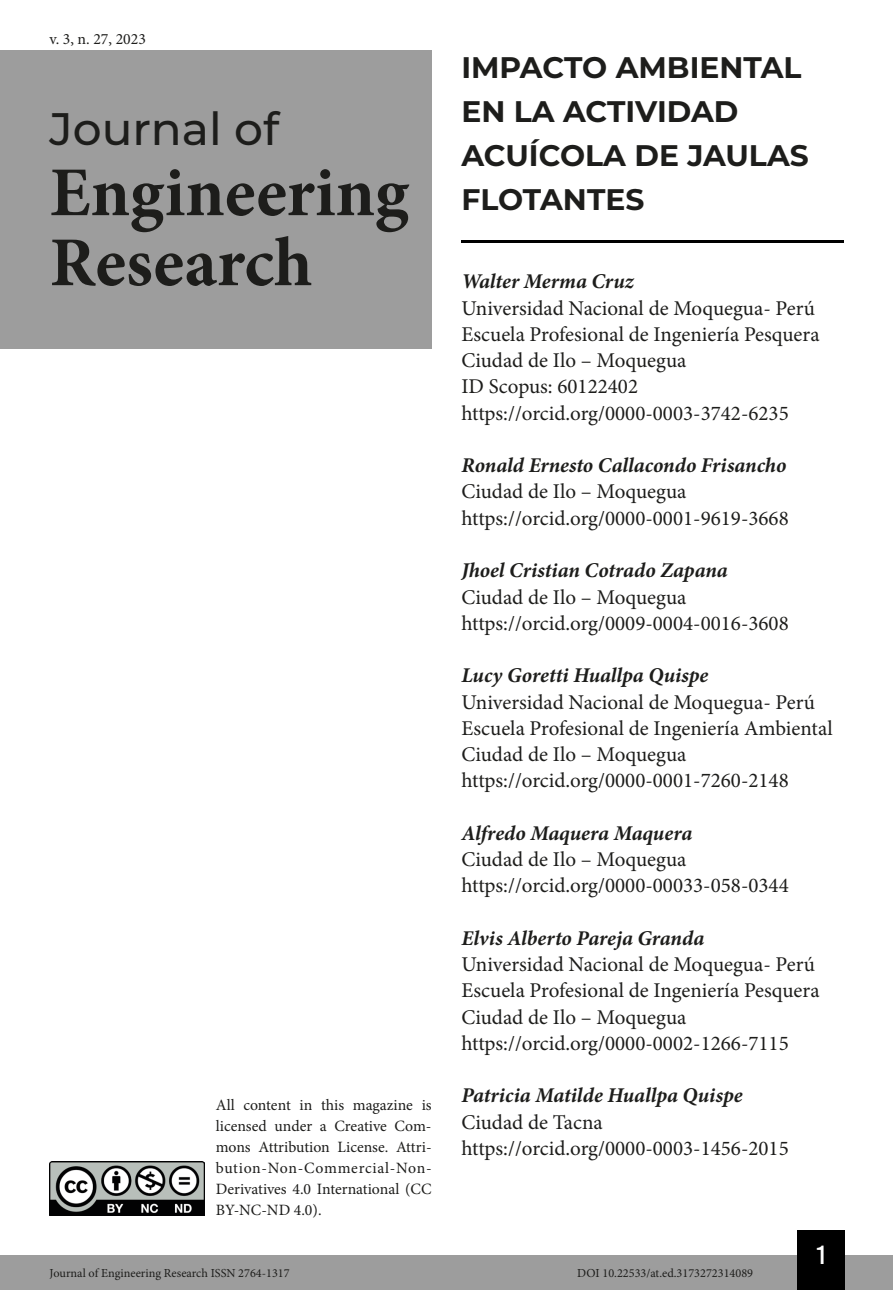
<style>
.page{position:relative;width:893px;height:1290px;background:#fff}
.page>*{position:absolute;margin:0;border:0;box-sizing:border-box;transform-origin:0 0}
.t1{font:700 70px/70px "Minion Pro";color:#1d1d1b}
.t2{font:500 45.5px "Montserrat";color:#1d1d1b}
.t3{font:700 29.75px/43.8px "Montserrat";color:#1d1d1b}
.t4{font:26.25px "Bebas Kai";color:#fff}
.t5{font:21px/26.2px "Minion Pro";color:#1d1d1b}
.t6{font:italic 700 21px "Minion Pro";letter-spacing:-.005em;color:#1d1d1b}
.t7{font:15.75px/21px "Minion Pro";color:#1d1d1b;text-align:justify}
.t8{font:12.25px "Minion Pro";color:#1d1d1b}
</style>
<div class="page">
<div style="left:0;top:1255px;width:893px;height:35px;background:#9d9d9d"></div>
<div style="left:797px;top:1230px;width:48px;height:60px;background:#000"></div>
<img style="left:50px;top:1161px;width:154px;height:54px">
<div style="left:0;top:50px;width:432px;height:298px;background:#9d9d9d"></div>
<hr style="left:461px;top:241px;width:382px;height:2px;background:#000">
<p class="t7" style="left:50px;top:28px;width:98px">v. 3, n. 27, 2023</p>
<h2 class="t2" style="left:50px;top:97px;width:231px">Journal of</h2>
<h1 class="t1" style="left:50px;top:157px;width:361px">Engineering<br>Research</h1>
<p class="t7" style="left:216px;top:1095px;width:217px">All content in this magazine is licensed under a Creative Com&shy;mons Attribution License. Attri&shy;bution-Non-Commercial-Non-Derivatives 4.0 International (CC BY-NC-ND 4.0).</p>
<h3 class="t3" style="left:461px;top:44px;width:349px">IMPACTO AMBIENTAL<br>EN LA ACTIVIDAD<br>ACUÍCOLA DE JAULAS<br>FLOTANTES</h3>
<p class="t6" style="left:461px;top:267px;width:174px">Walter Merma Cruz</p>
<p class="t5" style="left:461px;top:295px;width:360px">Universidad Nacional de Moquegua- Perú Escuela Profesional de Ingeniería Pesquera Ciudad de Ilo – Moquegua<br>ID Scopus: 60122402 https://orcid.org/0000-0003-3742-6235</p>
<p class="t6" style="left:461px;top:450px;width:326px">Ronald Ernesto Callacondo Frisancho</p>
<p class="t5" style="left:461px;top:479px;width:329px">Ciudad de Ilo – Moquegua https://orcid.org/0000-0001-9619-3668</p>
<p class="t6" style="left:461px;top:555px;width:268px">Jhoel Cristian Cotrado Zapana</p>
<p class="t5" style="left:461px;top:584px;width:329px">Ciudad de Ilo – Moquegua https://orcid.org/0009-0004-0016-3608</p>
<p class="t6" style="left:461px;top:660px;width:249px">Lucy Goretti Huallpa Quispe</p>
<p class="t5" style="left:461px;top:689px;width:373px">Universidad Nacional de Moquegua- Perú Escuela Profesional de Ingeniería Ambiental Ciudad de Ilo – Moquegua https://orcid.org/0000-0001-7260-2148</p>
<p class="t6" style="left:461px;top:818px;width:232px">Alfredo Maquera Maquera</p>
<p class="t5" style="left:461px;top:846px;width:329px">Ciudad de Ilo – Moquegua https://orcid.org/0000-00033-058-0344</p>
<p class="t6" style="left:461px;top:923px;width:244px">Elvis Alberto Pareja Granda</p>
<p class="t5" style="left:461px;top:951px;width:360px">Universidad Nacional de Moquegua- Perú Escuela Profesional de Ingeniería Pesquera Ciudad de Ilo – Moquegua https://orcid.org/0000-0002-1266-7115</p>
<p class="t6" style="left:461px;top:1080px;width:283px">Patricia Matilde Huallpa Quispe</p>
<p class="t5" style="left:461px;top:1109px;width:329px">Ciudad de Tacna https://orcid.org/0000-0003-1456-2015</p>
<p class="t4" style="left:817px;top:1241px;width:10px">1</p>
<p class="t8" style="left:50px;top:1265px;width:242px">Journal of Engineering Research ISSN 2764-1317</p>
<p class="t8" style="left:577px;top:1265px;width:177px">DOI 10.22533/at.ed.3173272314089</p>
</div>
